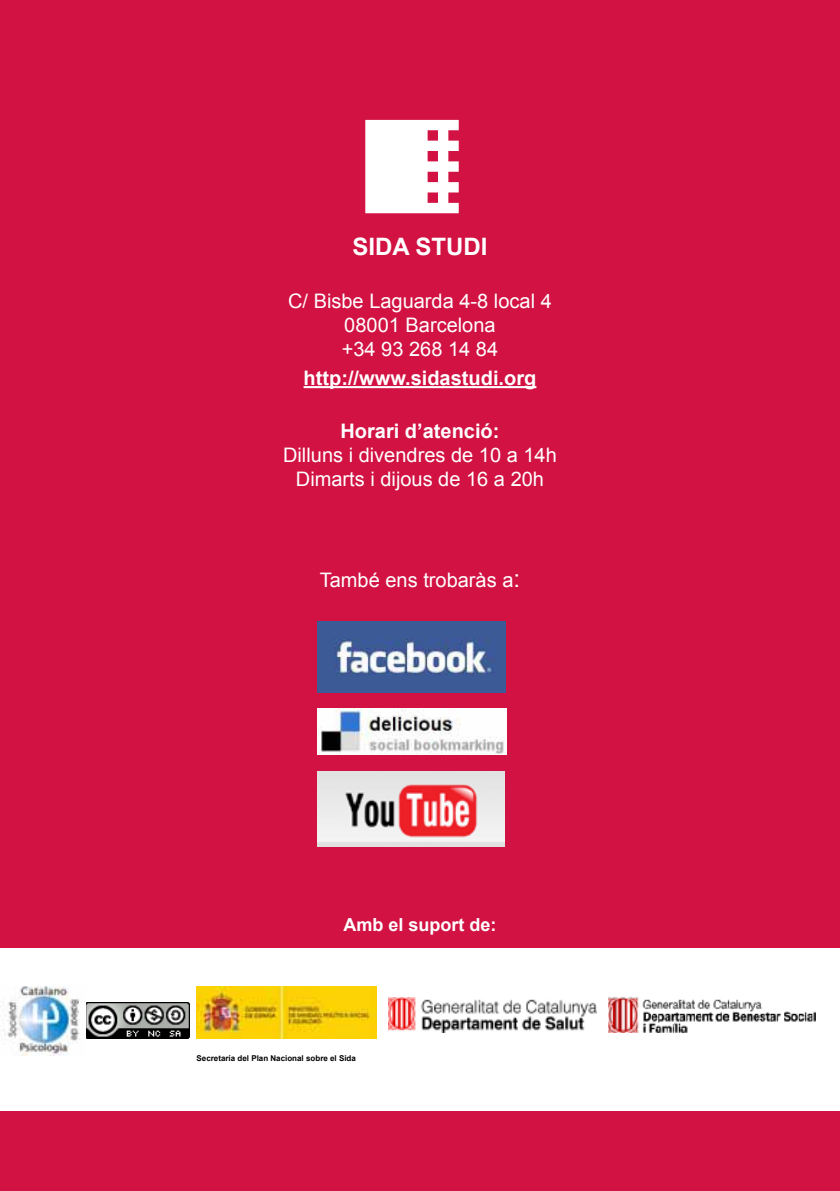
<style>
.page{position:relative;width:840px;height:1191px;background:#fff}
.page>*{position:absolute;margin:0;border:0;box-sizing:border-box;transform-origin:0 0}
.t1{font:700 24px "Arial";color:#fff}
.t2{font:20px/24px "Arial";color:#fff;text-align:center}
.t3{font:700 20px "Arial";color:#fff}
.t4{font:700 18px "Arial";color:#fff}
.t5{font:700 8px "Arial";color:#000}
.s1{font-size:24px}
</style>
<div class="page">
<div style="left:0;top:0;width:839px;height:1191px;background:#d11242"></div>
<hr style="left:303px;top:386px;width:233px;height:2px;background:#fff">
<div style="left:0;top:948px;width:839px;height:163px;background:#fff"></div>
<img style="left:86px;top:1002px;width:104px;height:36px">
<img style="left:0;top:986px;width:80px;height:69px">
<img style="left:317px;top:709px;width:189px;height:45px">
<img style="left:317px;top:772px;width:187px;height:74px">
<img style="left:317px;top:621px;width:188px;height:71px">
<svg style="left:365px;top:120px;width:93px;height:93px;background:#fae7ec"></svg>
<img style="left:196px;top:986px;width:180px;height:52px">
<img style="left:388px;top:998px;width:208px;height:34px">
<img style="left:608px;top:996px;width:207px;height:36px">
<p class="t1" style="left:352px;top:231px;width:137px">SIDA STUDI</p>
<p class="t2" style="left:288px;top:289px;width:265px">C/ Bisbe Laguarda 4-8 local 4<br>08001 Barcelona<br>+34 93 268 14 84</p>
<p class="t3" style="left:303px;top:365px;width:234px">http://www.sidastudi.org</p>
<p class="t3" style="left:340px;top:417px;width:160px">Horari d’atenció:</p>
<p class="t2" style="left:283px;top:443px;width:275px">Dilluns i divendres de 10 a 14h<br>Dimarts i dijous de 16 a 20h</p>
<p class="t2" style="left:319px;top:568px;width:202px">També ens trobaràs a<span class="s1">:</span></p>
<p class="t4" style="left:343px;top:912px;width:155px">Amb el suport de:</p>
<p class="t5" style="left:196px;top:1053px;width:161px">Secretaría del Plan Nacional sobre el Sida</p>
</div>
